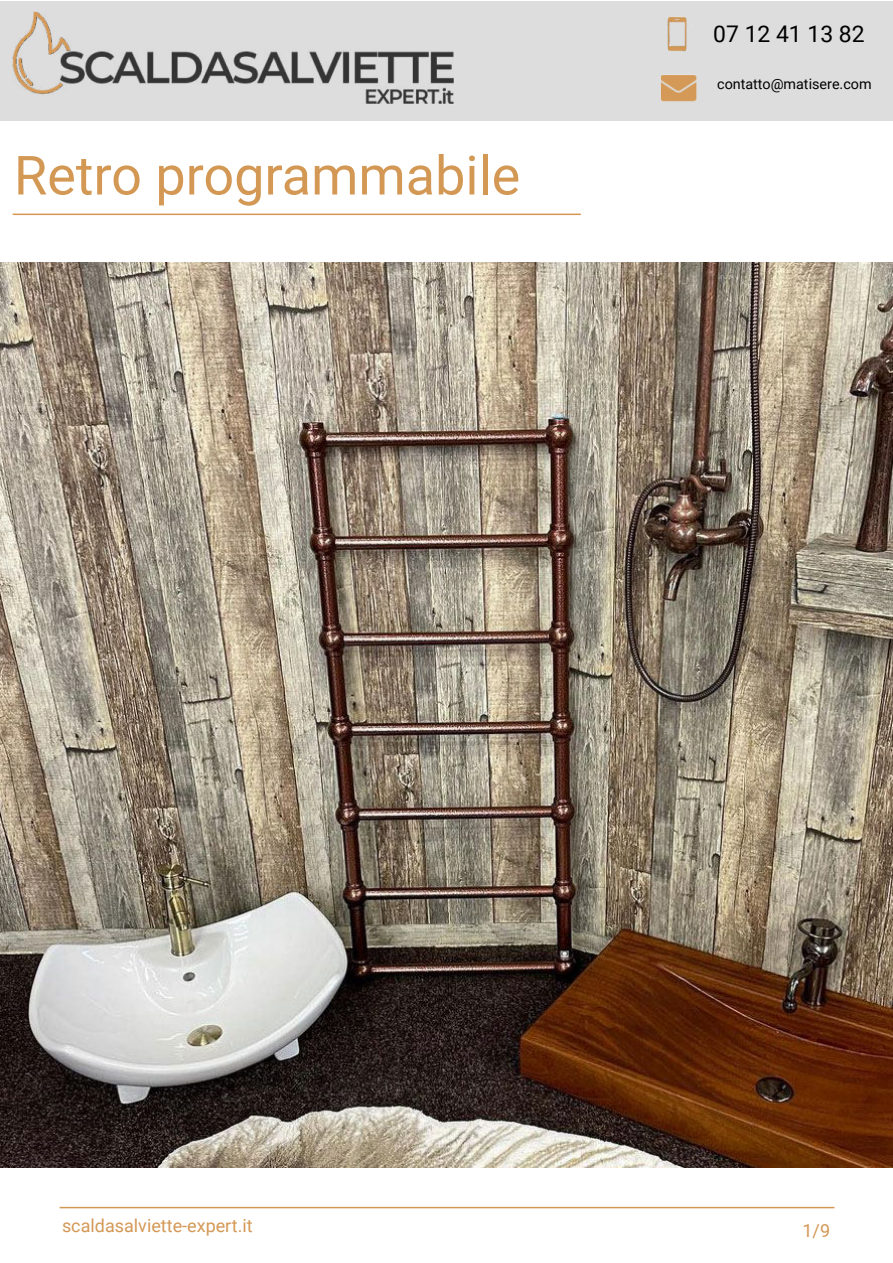
<style>
.page{position:relative;width:893px;height:1263px;background:#fff}
.page>*{position:absolute;margin:0;border:0;box-sizing:border-box;transform-origin:0 0}
.t1{font:54px "Roboto";color:#d49855}
.t2{font:22.95px "Roboto";color:#000}
.t3{font:18px "Roboto";color:#d49855}
.t4{font:14.4px "Roboto";color:#000}
</style>
<div class="page">
<div style="left:0;top:1px;width:893px;height:119px;background:#ddd"></div>
<img style="left:667px;top:17px;width:20px;height:35px">
<img style="left:661px;top:75px;width:36px;height:27px">
<hr style="left:60px;top:1207px;width:774px;height:1px;background:#d49855">
<hr style="left:13px;top:214px;width:568px;height:1px;background:#d49855">
<img style="left:0;top:11px;width:467px;height:205px">
<img style="left:0;top:1167px;width:467px;height:42px">
<img style="left:0;top:262px;width:893px;height:905px">
<h1 class="t1" style="left:14px;top:151px;width:508px">Retro programmabile</h1>
<p class="t2" style="left:713px;top:23px;width:153px">07 12 41 13 82</p>
<p class="t4" style="left:717px;top:78px;width:156px">contatto@matisere.com</p>
<p class="t3" style="left:62px;top:1218px;width:192px">scaldasalviette-expert.it</p>
<p class="t3" style="left:802px;top:1222px;width:29px">1/9</p>
</div>
